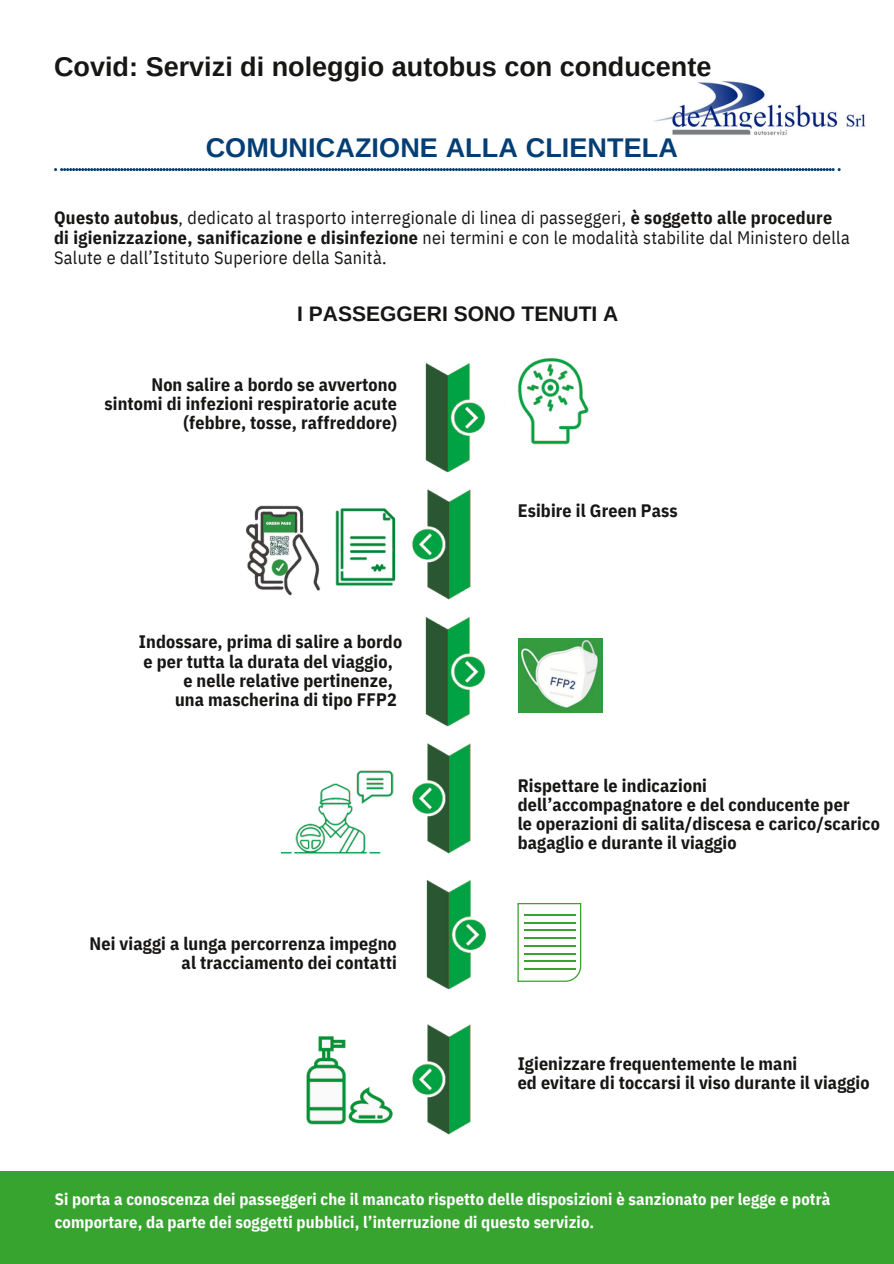
<style>
.page{position:relative;width:894px;height:1264px;background:#fff}
.page>*{position:absolute;margin:0;border:0;box-sizing:border-box;transform-origin:0 0}
.t1{font:700 27px "Arimo";color:#171615}
.t2{font:700 27px "Arimo";letter-spacing:.005em;color:#043e74}
.t3{font:700 21px "Arimo";color:#171615}
.t4{font:700 18px/19.2px "IBM Plex Sans Cond";letter-spacing:.01em;color:#171615;text-align:right}
.t5{font:18px/20.2px "IBM Plex Sans Cond";letter-spacing:.02em;color:#171615}
.t6{font:700 16.5px/22.5px "IBM Plex Sans Cond";letter-spacing:.01em;color:#fff}
.s1{font-weight:700}
</style>
<div class="page">
<div style="left:0;top:1171px;width:893px;height:92px;background:#38a430"></div>
<svg style="left:54px;top:168px;width:786px;height:3px;background:#406c95"></svg>
<img style="left:518px;top:638px;width:84px;height:74px">
<img style="left:425px;top:616px;width:59px;height:111px">
<img style="left:425px;top:362px;width:59px;height:111px">
<img style="left:517px;top:358px;width:72px;height:87px">
<img style="left:412px;top:489px;width:59px;height:111px">
<img style="left:246px;top:505px;width:74px;height:91px">
<img style="left:335px;top:508px;width:61px;height:78px">
<img style="left:412px;top:743px;width:59px;height:111px">
<img style="left:281px;top:770px;width:113px;height:85px">
<img style="left:426px;top:879px;width:59px;height:111px">
<svg style="left:517px;top:903px;width:64px;height:78px"></svg>
<hr style="left:524px;top:921px;width:51px;height:2px;background:#38a430">
<hr style="left:524px;top:937px;width:51px;height:1px;background:#38a430">
<hr style="left:524px;top:953px;width:51px;height:1px;background:#38a430">
<hr style="left:524px;top:968px;width:51px;height:1px;background:#38a430">
<hr style="left:524px;top:914px;width:51px;height:1px;background:#38a430">
<hr style="left:524px;top:929px;width:51px;height:2px;background:#38a430">
<hr style="left:524px;top:945px;width:51px;height:1px;background:#38a430">
<hr style="left:524px;top:960px;width:51px;height:2px;background:#38a430">
<img style="left:412px;top:1024px;width:59px;height:111px">
<img style="left:306px;top:1036px;width:87px;height:89px">
<img style="left:654px;top:81px;width:212px;height:55px">
<p class="t1" style="left:54px;top:52px;width:658px">Covid: Servizi di noleggio autobus con conducente</p>
<p class="t2" style="left:206px;top:133px;width:474px">COMUNICAZIONE ALLA CLIENTELA</p>
<p class="t5" style="left:54px;top:207px;width:796px"><span class="s1">Questo autobus</span>, dedicato al trasporto interregionale di linea di passeggeri, <span class="s1">è soggetto alle procedure di igienizzazione, sanificazione e disinfezione</span> nei termini e con le modalità stabilite dal Ministero della<br>Salute e dall’Istituto Superiore della Sanità.</p>
<p class="t3" style="left:297px;top:302px;width:322px">I PASSEGGERI SONO TENUTI A</p>
<p class="t4" style="left:104px;top:374px;width:294px">Non salire a bordo se avvertono sintomi di infezioni respiratorie acute (febbre, tosse, raffreddore)</p>
<p class="t4" style="left:139px;top:632px;width:265px;text-align:left">Indossare, prima di salire a bordo e per tutta la durata del viaggio,</p>
<p class="t4" style="left:183px;top:670px;width:211px">e nelle relative pertinenze,</p>
<p class="t4" style="left:175px;top:689px;width:223px">una mascherina di tipo FFP2</p>
<p class="t4" style="left:90px;top:933px;width:308px">Nei viaggi a lunga percorrenza impegno al tracciamento dei contatti</p>
<p class="t4" style="left:517px;top:501px;width:161px">Esibire il Green Pass</p>
<p class="t4" style="left:517px;top:775px;width:191px">Rispettare le indicazioni</p>
<p class="t4" style="left:517px;top:794px;width:333px">dell’accompagnatore e del conducente per</p>
<p class="t4" style="left:517px;top:814px;width:363px;text-align:left">le operazioni di salita/discesa e carico/scarico bagaglio e durante il viaggio</p>
<p class="t4" style="left:517px;top:1053px;width:281px">Igienizzare frequentemente le mani</p>
<p class="t4" style="left:517px;top:1072px;width:353px">ed evitare di toccarsi il viso durante il viaggio</p>
<p class="t6" style="left:55px;top:1187px;width:777px">Si porta a conoscenza dei passeggeri che il mancato rispetto delle disposizioni è sanzionato per legge e potrà comportare, da parte dei soggetti pubblici, l’interruzione di questo servizio.</p>
</div>
